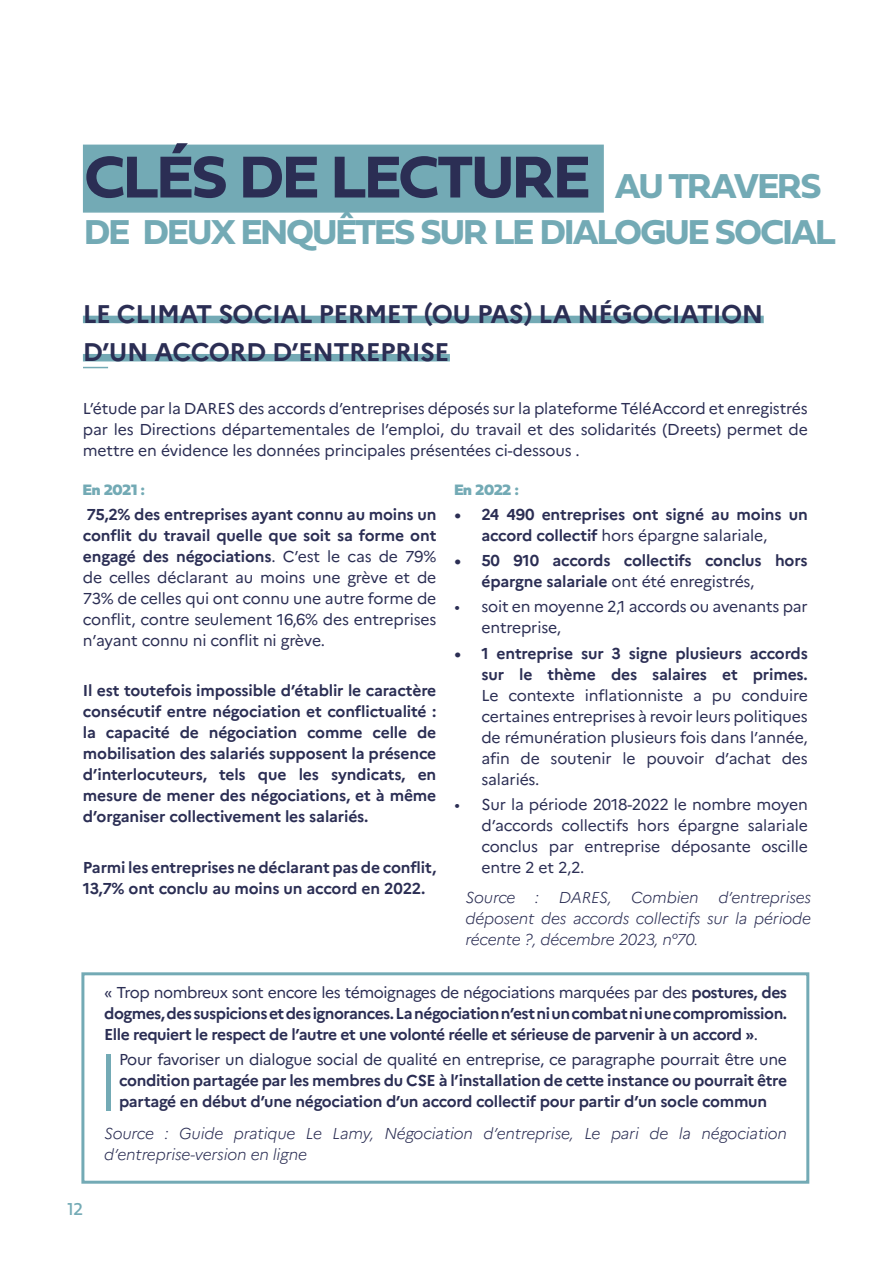
<style>
.page{position:relative;width:893px;height:1263px;background:#fff}
.page>*{position:absolute;margin:0;border:0;box-sizing:border-box;transform-origin:0 0}
.t1{font:61.5px "Fieldwork Geo Bold";letter-spacing:-.02em;color:#2b2e54}
.t2{font:36px "Fieldwork Geo Bold";letter-spacing:-.04em;color:#73aab5}
.t3{font:700 25.5px/38.2px "Marianne";letter-spacing:-.02em;color:#2b2e54}
.t4{font:18px "Fieldwork Geo Regular";color:#73aab5}
.t5{font:700 15.75px/21px "Marianne";letter-spacing:-.015em;color:#2b2e54}
.t6{font:15.75px/21px "Marianne";letter-spacing:-.01em;color:#2b2e54;text-align:justify}
.t7{font:italic 300 15.75px/21px "Marianne";letter-spacing:-.01em;color:#2b2e54;text-align:justify}
.t8{font:15.75px "Fieldwork Geo Black";letter-spacing:-.015em;color:#73aab5}
.s1{font-size:36px;color:#73aab5}
.s2{font-weight:700}
.s3{font-weight:400}
</style>
<div class="page">
<div style="left:83px;top:316px;width:681px;height:7px;background:#73aab5"></div>
<div style="left:83px;top:354px;width:367px;height:7px;background:#73aab5"></div>
<svg style="left:83px;top:367px;width:25px;height:1px"></svg>
<div style="left:83px;top:145px;width:521px;height:68px;background:#73aab5;border:2px solid #73aab5"></div>
<div style="left:81px;top:972px;width:728px;height:212px;background:#fff;border:3px solid #73aab5"></div>
<div style="left:106px;top:1054px;width:5px;height:57px;background:#73aab5"></div>
<h1 class="t1" style="left:85px;top:129px;width:738px">CLÉS DE LECTURE <span class="s1">AU TRAVERS</span></h1>
<h2 class="t2" style="left:85px;top:204px;width:753px">DE DEUX ENQUÊTES SUR LE DIALOGUE SOCIAL</h2>
<h3 class="t3" style="left:83px;top:295px;width:682px">LE CLIMAT SOCIAL PERMET (OU PAS) LA NÉGOCIATION<br>D’UN ACCORD D’ENTREPRISE</h3>
<p class="t6" style="left:83px;top:398px;width:726px">L’étude par la DARES des accords d’entreprises déposés sur la plateforme TéléAccord et enregistrés par les Directions départementales de l’emploi, du travail et des solidarités (Dreets) permet de mettre en évidence les données principales présentées ci-dessous .</p>
<p class="t8" style="left:83px;top:475px;width:63px">En 2021 :</p>
<p class="t6" style="left:83px;top:504px;width:355px"><span class="s2">75,2% des entreprises ayant connu au moins un conflit du travail quelle que soit sa forme ont engagé des négociations</span>. C’est le cas de 79% de celles déclarant au moins une grève et de 73% de celles qui ont connu une autre forme de conflit, contre seulement 16,6% des entreprises n’ayant connu ni conflit ni grève.</p>
<p class="t5" style="left:83px;top:680px;width:355px;text-align:justify">Il est toutefois impossible d’établir le caractère consécutif entre négociation et conflictualité : la capacité de négociation comme celle de mobilisation des salariés supposent la présence d’interlocuteurs, tels que les syndicats, en mesure de mener des négociations, et à même d’organiser collectivement les salariés.</p>
<p class="t5" style="left:83px;top:857px;width:355px">Parmi les entreprises ne déclarant pas de conflit,<br>13,7% ont conclu au moins un accord en 2022.</p>
<p class="t8" style="left:454px;top:475px;width:66px">En 2022 :</p>
<p class="t5" style="left:481px;top:504px;width:328px;text-indent:-27px">• 24 490 entreprises ont signé au moins un accord collectif <span class="s3">hors épargne salariale,</span></p>
<p class="t5" style="left:481px;top:550px;width:328px;text-indent:-27px">• 50 910 accords collectifs conclus hors épargne salariale <span class="s3">ont été enregistrés,</span></p>
<p class="t6" style="left:481px;top:596px;width:328px;text-indent:-27px">• soit en moyenne 2,1 accords ou avenants par entreprise,</p>
<p class="t5" style="left:454px;top:642px;width:355px;text-align:right">• 1 entreprise sur 3 signe plusieurs accords sur le thème des salaires et primes.</p>
<p class="t6" style="left:481px;top:684px;width:328px">Le contexte inflationniste a pu conduire certaines entreprises à revoir leurs politiques de rémunération plusieurs fois dans l’année, afin de soutenir le pouvoir d’achat des salariés.</p>
<p class="t6" style="left:481px;top:794px;width:328px;text-indent:-27px">• Sur la période 2018-2022 le nombre moyen d’accords collectifs hors épargne salariale conclus par entreprise déposante oscille entre 2 et 2,2.</p>
<p class="t7" style="left:466px;top:886px;width:347px">Source : DARES, Combien d’entreprises déposent des accords collectifs sur la période récente ?, décembre 2023, n°70.</p>
<p class="t4" style="left:67px;top:1194px;width:17px">12</p>
<p class="t5" style="left:104px;top:982px;width:684px;text-align:justify"><span class="s3">« Trop nombreux sont encore les témoignages de négociations marquées par des</span> postures, des dogmes, des suspicions et des ignorances. La négociation n’est ni un combat ni une compromission.<br>Elle requiert le respect de l’autre et une volonté réelle et sérieuse de parvenir à un accord »<span class="s3">.</span></p>
<p class="t6" style="left:119px;top:1049px;width:669px">Pour favoriser un dialogue social de qualité en entreprise, ce paragraphe pourrait être une</p>
<p class="t5" style="left:119px;top:1070px;width:670px">condition partagée par les membres du CSE à l’installation de cette instance ou pourrait être partagé en début d’une négociation d’un accord collectif pour partir d’un socle commun</p>
<p class="t7" style="left:104px;top:1122px;width:684px">Source : Guide pratique Le Lamy, Négociation d’entreprise, Le pari de la négociation d’entreprise-version en ligne</p>
</div>
